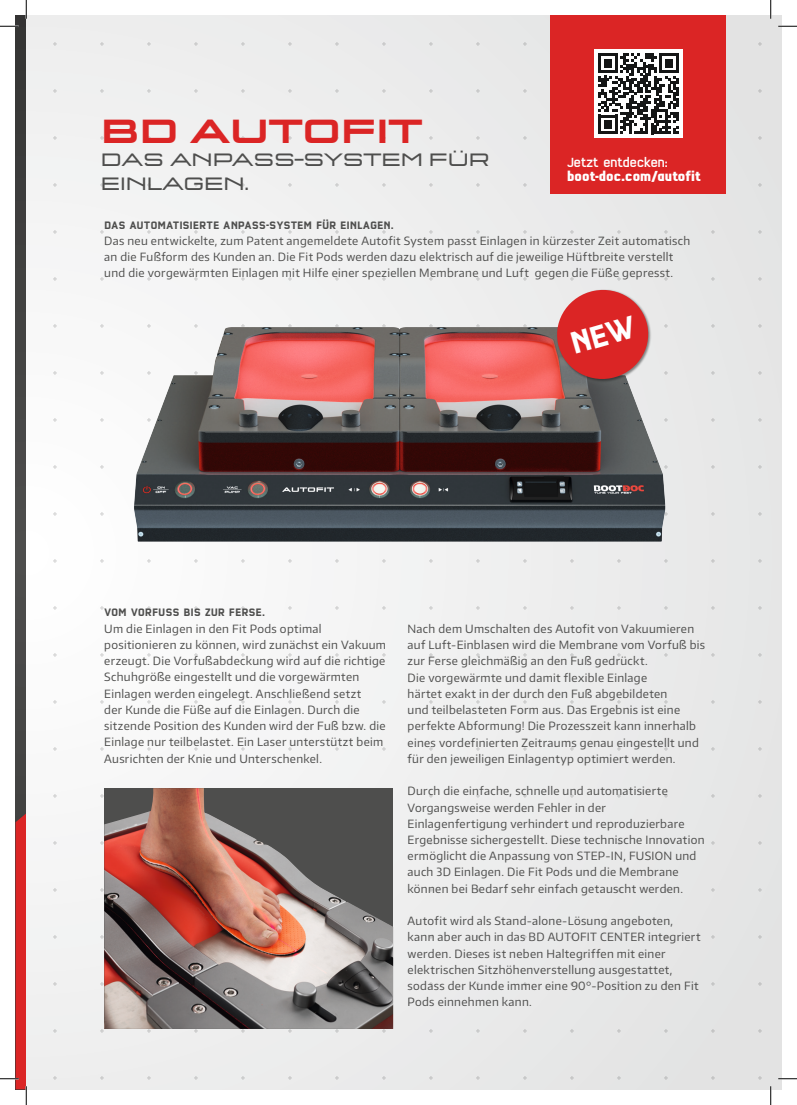
<style>
.page{position:relative;width:797px;height:1105px;background:#fff}
.page>*{position:absolute;margin:0;border:0;box-sizing:border-box;transform-origin:0 0}
.t1{font:700 35px "Q Type OT Extd";letter-spacing:-.01em;color:#db2525}
.t2{font:18.75px/23.8px "Q Type OT Extd";letter-spacing:-.01em;color:#4e4e4d}
.t3{font:700 13.75px "Q Type OT Comp";letter-spacing:.01em;color:#fff;scale:1.06 1}
.t4{font:13.75px "Q Type OT Comp";letter-spacing:.01em;color:#fff}
.t5{font:11.25px/16.2px "Encode Sans Normal";letter-spacing:.03em;color:#4e4e4d}
.t6{font:500 11.25px "Q Type OT Comp";letter-spacing:.045em;color:#4e4e4d}
</style>
<div class="page">
<svg style="left:16px;top:16px;width:10px;height:685px;background:#434342"></svg>
<svg style="left:16px;top:701px;width:10px;height:388px;background:#ad2e2e"></svg>
<div style="left:26px;top:16px;width:755px;height:1073px;background:#ededed"></div>
<img style="left:57px;top:277px;width:658px;height:298px">
<div style="left:550px;top:16px;width:176px;height:178px;background:#db2525"></div>
<div style="left:594px;top:50px;width:88px;height:88px;background:#fff"></div>
<svg style="left:598px;top:54px;width:85px;height:80px"></svg>
<img style="left:104px;top:788px;width:289px;height:241px">
<svg style="left:0;top:25px;width:19px;height:2px"></svg>
<svg style="left:778px;top:25px;width:19px;height:2px"></svg>
<svg style="left:0;top:1078px;width:19px;height:1px"></svg>
<svg style="left:778px;top:1078px;width:19px;height:1px"></svg>
<svg style="left:25px;top:0;width:2px;height:19px"></svg>
<svg style="left:25px;top:1086px;width:2px;height:19px"></svg>
<svg style="left:770px;top:0;width:1px;height:19px"></svg>
<svg style="left:770px;top:1086px;width:1px;height:19px"></svg>
<svg style="left:553px;top:286px;width:99px;height:97px"></svg>
<h1 class="t1" style="left:101px;top:109px;width:323px">BD AUTOFIT</h1>
<h2 class="t2" style="left:101px;top:148px;width:390px">DAS ANPASS-SYSTEM FÜR<br>EINLAGEN.</h2>
<p class="t6" style="left:104px;top:218px;width:291px">DAS AUTOMATISIERTE ANPASS-SYSTEM FÜR EINLAGEN.</p>
<p class="t5" style="left:104px;top:232px;width:587px">Das neu entwickelte, zum Patent angemeldete Autofit System passt Einlagen in kürzester Zeit automatisch an die Fußform des Kunden an. Die Fit Pods werden dazu elektrisch auf die jeweilige Hüftbreite verstellt und die vorgewärmten Einlagen mit Hilfe einer speziellen Membrane und Luft gegen die Füße gepresst.</p>
<p class="t4" style="left:567px;top:154px;width:102px">Jetzt entdecken:</p>
<p class="t3" style="left:567px;top:167px;width:127px">boot-doc.com/autofit</p>
<p class="t6" style="left:104px;top:605px;width:162px">VOM VORFUSS BIS ZUR FERSE.</p>
<p class="t5" style="left:104px;top:620px;width:283px">Um die Einlagen in den Fit Pods optimal positionieren zu können, wird zunächst ein Vakuum erzeugt. Die Vorfußabdeckung wird auf die richtige Schuhgröße eingestellt und die vorgewärmten Einlagen werden eingelegt. Anschließend setzt<br>der Kunde die Füße auf die Einlagen. Durch die sitzende Position des Kunden wird der Fuß bzw. die Einlage nur teilbelastet. Ein Laser unterstützt beim Ausrichten der Knie und Unterschenkel.</p>
<p class="t5" style="left:407px;top:620px;width:299px">Nach dem Umschalten des Autofit von Vakuumieren auf Luft-Einblasen wird die Membrane vom Vorfuß bis zur Ferse gleichmäßig an den Fuß gedrückt.<br>Die vorgewärmte und damit flexible Einlage<br>härtet exakt in der durch den Fuß abgebildeten<br>und teilbelasteten Form aus. Das Ergebnis ist eine perfekte Abformung! Die Prozesszeit kann innerhalb eines vordefinierten Zeitraums genau eingestellt und für den jeweiligen Einlagentyp optimiert werden.</p>
<p class="t5" style="left:407px;top:782px;width:298px">Durch die einfache, schnelle und automatisierte Vorgangsweise werden Fehler in der Einlagenfertigung verhindert und reproduzierbare Ergebnisse sichergestellt. Diese technische Innovation ermöglicht die Anpassung von STEP-IN, FUSION und auch 3D Einlagen. Die Fit Pods und die Membrane können bei Bedarf sehr einfach getauscht werden.</p>
<p class="t5" style="left:407px;top:912px;width:294px">Autofit wird als Stand-alone-Lösung angeboten, kann aber auch in das BD AUTOFIT CENTER integriert werden. Dieses ist neben Haltegriffen mit einer elektrischen Sitzhöhenverstellung ausgestattet, sodass der Kunde immer eine 90°-Position zu den Fit Pods einnehmen kann.</p>
</div>
